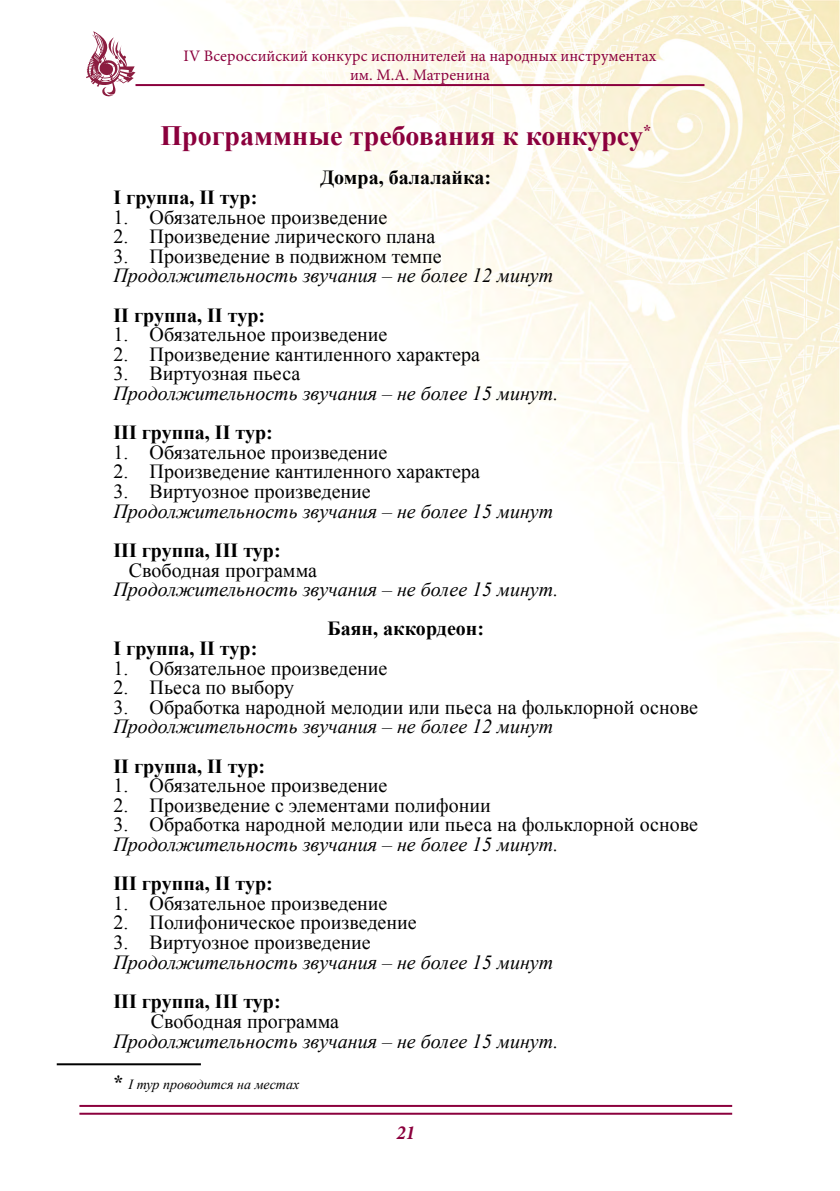
<style>
.page{position:relative;width:840px;height:1191px;background:#fff}
.page>*{position:absolute;margin:0;border:0;box-sizing:border-box;transform-origin:0 0}
.t1{font:700 28px "Times New Roman";color:#8b003d}
.t2{font:20px "Times New Roman";color:#000}
.t3{font:italic 20px "Times New Roman";color:#000}
.t4{font:700 20px "Times New Roman";color:#000}
.t5{font:italic 700 condensed 20px "Minion Pro";color:#8b003d}
.t6{font:16px/19.2px "Minion Pro";color:#8b003d;text-align:center}
.t7{font:italic 14px "Times New Roman";color:#000}
.s1{font-weight:700;font-style:normal;font-size:20px}
</style>
<div class="page">
<img style="left:107px;top:0;width:732px;height:778px">
<hr style="left:79px;top:1105px;width:652px;height:2px;background:#8b003d">
<hr style="left:79px;top:1112px;width:652px;height:2px;background:#8b003d">
<svg style="left:86px;top:31px;width:49px;height:65px"></svg>
<hr style="left:135px;top:84px;width:569px;height:2px;background:#8b003d">
<hr style="left:57px;top:1063px;width:144px;height:2px;background:#000">
<p class="t6" style="left:183px;top:46px;width:474px">IV Всероссийский конкурс исполнителей на народных инструментах им. М.А. Матренина</p>
<h1 class="t1" style="left:160px;top:116px;width:492px">Программные требования к конкурсу<sup>*</sup></h1>
<p class="t4" style="left:320px;top:164px;width:172px">Домра, балалайка:</p>
<p class="t4" style="left:113px;top:183px;width:145px">I группа, II тур:</p>
<p class="t2" style="left:113px;top:203px;width:275px">1. Обязательное произведение</p>
<p class="t2" style="left:113px;top:223px;width:323px">2. Произведение лирического плана</p>
<p class="t2" style="left:113px;top:243px;width:329px">3. Произведение в подвижном темпе</p>
<p class="t3" style="left:113px;top:262px;width:441px">Продолжительность звучания – не более 12 минут</p>
<p class="t4" style="left:113px;top:301px;width:153px">II группа, II тур:</p>
<p class="t2" style="left:113px;top:321px;width:275px">1. Обязательное произведение</p>
<p class="t2" style="left:113px;top:341px;width:368px">2. Произведение кантиленного характера</p>
<p class="t2" style="left:113px;top:360px;width:188px">3. Виртуозная пьеса</p>
<p class="t3" style="left:113px;top:379px;width:446px">Продолжительность звучания – не более 15 минут.</p>
<p class="t4" style="left:113px;top:419px;width:161px">III группа, II тур:</p>
<p class="t2" style="left:113px;top:439px;width:275px">1. Обязательное произведение</p>
<p class="t2" style="left:113px;top:458px;width:368px">2. Произведение кантиленного характера</p>
<p class="t2" style="left:113px;top:478px;width:259px">3. Виртуозное произведение</p>
<p class="t3" style="left:113px;top:497px;width:441px">Продолжительность звучания – не более 15 минут</p>
<p class="t4" style="left:113px;top:536px;width:169px">III группа, III тур:</p>
<p class="t2" style="left:129px;top:556px;width:190px">Свободная программа</p>
<p class="t3" style="left:113px;top:575px;width:446px">Продолжительность звучания – не более 15 минут.</p>
<p class="t4" style="left:327px;top:615px;width:158px">Баян, аккордеон:</p>
<p class="t4" style="left:113px;top:634px;width:145px">I группа, II тур:</p>
<p class="t2" style="left:113px;top:654px;width:275px">1. Обязательное произведение</p>
<p class="t2" style="left:113px;top:674px;width:182px">2. Пьеса по выбору</p>
<p class="t2" style="left:113px;top:693px;width:585px">3. Обработка народной мелодии или пьеса на фольклорной основе</p>
<p class="t3" style="left:113px;top:713px;width:441px">Продолжительность звучания – не более 12 минут</p>
<p class="t4" style="left:113px;top:752px;width:153px">II группа, II тур:</p>
<p class="t2" style="left:113px;top:772px;width:275px">1. Обязательное произведение</p>
<p class="t2" style="left:113px;top:791px;width:378px">2. Произведение с элементами полифонии</p>
<p class="t2" style="left:113px;top:811px;width:585px">3. Обработка народной мелодии или пьеса на фольклорной основе</p>
<p class="t3" style="left:113px;top:830px;width:446px">Продолжительность звучания – не более 15 минут.</p>
<p class="t4" style="left:113px;top:869px;width:161px">III группа, II тур:</p>
<p class="t2" style="left:113px;top:889px;width:275px">1. Обязательное произведение</p>
<p class="t2" style="left:113px;top:909px;width:304px">2. Полифоническое произведение</p>
<p class="t2" style="left:113px;top:929px;width:259px">3. Виртуозное произведение</p>
<p class="t3" style="left:113px;top:948px;width:441px">Продолжительность звучания – не более 15 минут</p>
<p class="t4" style="left:113px;top:987px;width:169px">III группа, III тур:</p>
<p class="t2" style="left:151px;top:1007px;width:190px">Свободная программа</p>
<p class="t3" style="left:113px;top:1027px;width:446px">Продолжительность звучания – не более 15 минут.</p>
<p class="t7" style="left:113px;top:1074px;width:187px"><span class="s1">*</span> I тур проводится на местах</p>
<p class="t5" style="left:396px;top:1118px;width:20px">21</p>
</div>
